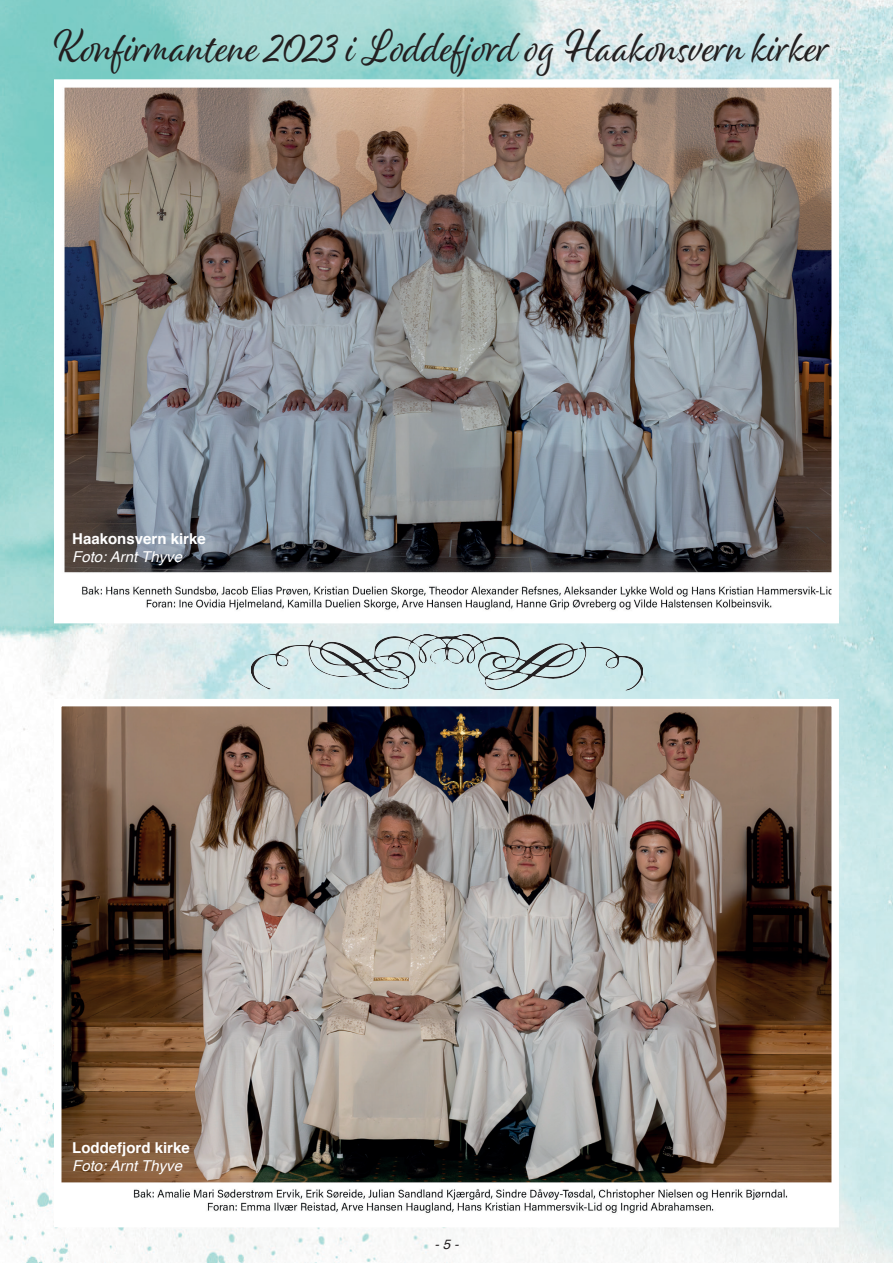
<style>
.page{position:relative;width:893px;height:1263px;background:#fff}
.page>*{position:absolute;margin:0;border:0;box-sizing:border-box;transform-origin:0 0}
.t1{font:48.6px "Alisha";letter-spacing:.01em;color:#231f20;scale:.83 1}
.t2{font:700 15px "Helvetica";color:#fff}
.t3{font:italic 15px "Helvetica";color:#fff}
.t4{font:italic 13.5px "Helvetica";color:#231f20}
</style>
<div class="page">
<img style="left:0;top:0;width:893px;height:1263px">
<img style="left:63px;top:88px;width:767px;height:526px">
<div style="left:54px;top:79px;width:785px;height:544px;border:8px solid #fff"></div>
<img style="left:63px;top:708px;width:767px;height:510px">
<div style="left:54px;top:699px;width:785px;height:528px;border:8px solid #fff"></div>
<img style="left:251px;top:635px;width:391px;height:61px">
<p class="t1" style="left:54px;top:17px;width:935px">Konfirmantene 2023 i Loddefjord og Haakonsvern kirker</p>
<p class="t2" style="left:72px;top:527px;width:135px">Haakonsvern kirke</p>
<p class="t3" style="left:72px;top:545px;width:111px">Foto: Arnt Thyve</p>
<p class="t2" style="left:72px;top:1136px;width:119px">Loddefjord kirke</p>
<p class="t3" style="left:72px;top:1154px;width:111px">Foto: Arnt Thyve</p>
<p class="t4" style="left:434px;top:1234px;width:26px">- 5 -</p>
</div>
